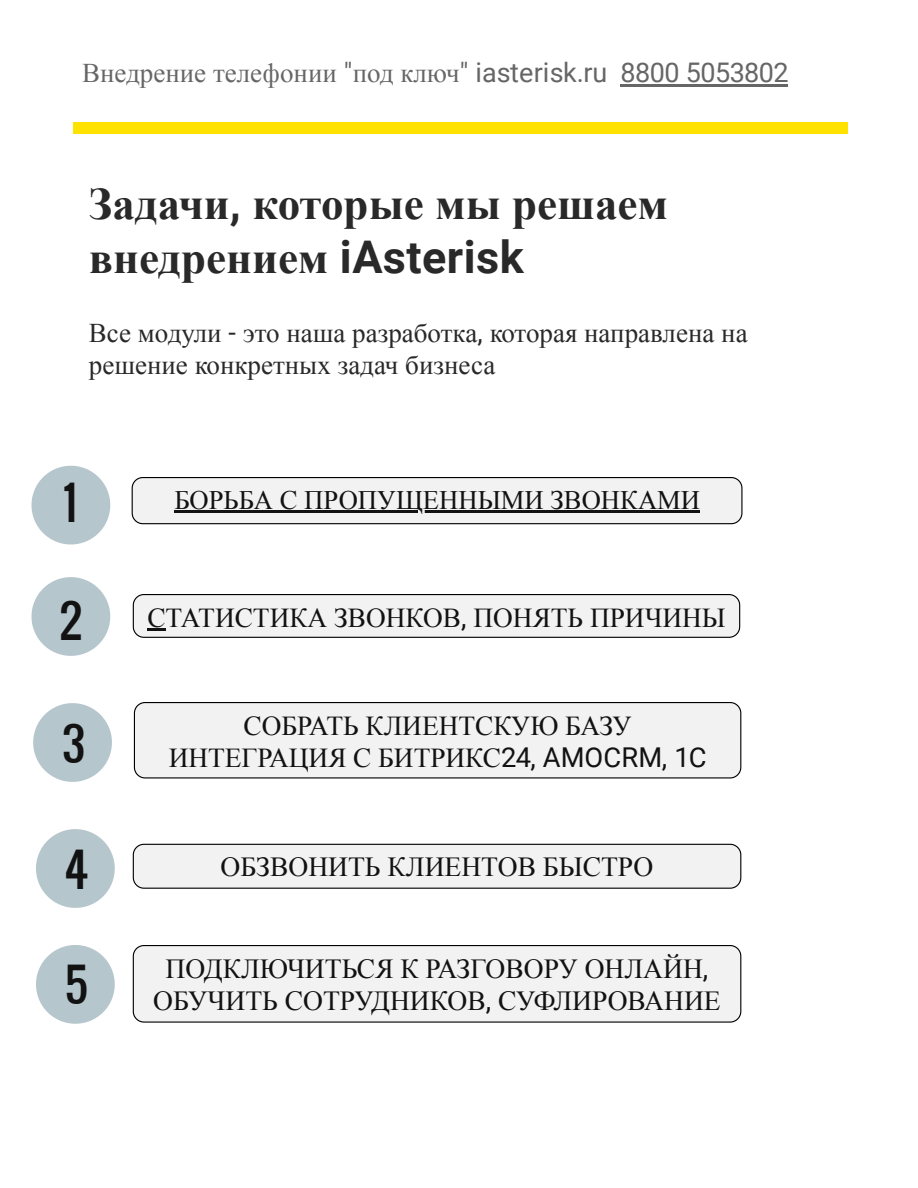
<style>
.page{position:relative;width:918px;height:1188px;background:#fff}
.page>*{position:absolute;margin:0;border:0;box-sizing:border-box;transform-origin:0 0}
.t1{font:700 45px/54px "Times New Roman";color:#292929}
.t2{font:45px "Oswald";color:#121212}
.t3{font:27.6px/32.7px "Times New Roman";color:#121212;text-align:center}
.t4{font:27.3px/32.7px "Times New Roman";color:#121212;text-align:center}
.t5{font:27px/31.5px "Times New Roman";color:#292929}
.t6{font:27px "Times New Roman";color:#666}
.t7{font:26.7px "Times New Roman";color:#121212}
.s1{font-family:"Roboto"}
</style>
<div class="page">
<div style="left:73px;top:123px;width:417px;height:11px;background:#ffe200"></div>
<div style="left:490px;top:123px;width:357px;height:11px;background:#ffe200"></div>
<hr style="left:621px;top:84px;width:167px;height:3px;background:#666">
<svg style="left:32px;top:466px;width:78px;height:78px"></svg>
<svg style="left:32px;top:577px;width:78px;height:79px"></svg>
<svg style="left:131px;top:477px;width:612px;height:48px"></svg>
<hr style="left:174px;top:511px;width:526px;height:2px;background:#121212">
<svg style="left:33px;top:703px;width:79px;height:79px"></svg>
<svg style="left:36px;top:945px;width:79px;height:79px"></svg>
<svg style="left:36px;top:829px;width:79px;height:79px"></svg>
<svg style="left:132px;top:594px;width:609px;height:44px"></svg>
<div style="left:133px;top:702px;width:609px;height:77px;background:#f2f2f2"></div>
<svg style="left:132px;top:843px;width:610px;height:46px"></svg>
<div style="left:132px;top:945px;width:610px;height:78px;background:#f2f2f2"></div>
<p class="t6" style="left:82px;top:58px;width:708px">Внедрение телефонии <span class="s1">"</span>под ключ<span class="s1">" iasterisk.ru 8800 5053802</span></p>
<h1 class="t1" style="left:89px;top:177px;width:581px">Задачи<span class="s1">,</span> которые мы решаем внедрением <span class="s1">iAsterisk</span></h1>
<p class="t5" style="left:89px;top:317px;width:660px">Все модули <span class="s1">-</span> это наша разработка<span class="s1">,</span> которая направлена на решение конкретных задач бизнеса</p>
<h1 class="t2" style="left:63px;top:468px;width:16px">1</h1>
<p class="t7" style="left:174px;top:485px;width:527px">БОРЬБА С ПРОПУЩЕННЫМИ ЗВОНКАМИ</p>
<h1 class="t2" style="left:59px;top:586px;width:25px">2</h1>
<h1 class="t2" style="left:62px;top:709px;width:25px">3</h1>
<h1 class="t2" style="left:64px;top:835px;width:26px">4</h1>
<h1 class="t2" style="left:64px;top:950px;width:27px">5</h1>
<p class="t4" style="left:147px;top:601px;width:580px">СТАТИСТИКА ЗВОНКОВ<span class="s1">,</span> ПОНЯТЬ ПРИЧИНЫ</p>
<p class="t4" style="left:169px;top:709px;width:540px">СОБРАТЬ КЛИЕНТСКУЮ БАЗУ<br>ИНТЕГРАЦИЯ С БИТРИКС<span class="s1">24, AMOCRM, 1C</span></p>
<p class="t3" style="left:221px;top:851px;width:434px">ОБЗВОНИТЬ КЛИЕНТОВ БЫСТРО</p>
<p class="t3" style="left:153px;top:952px;width:569px">ПОДКЛЮЧИТЬСЯ К РАЗГОВОРУ ОНЛАЙН<span class="s1">,<br></span>ОБУЧИТЬ СОТРУДНИКОВ<span class="s1">,</span> СУФЛИРОВАНИЕ</p>
</div>
